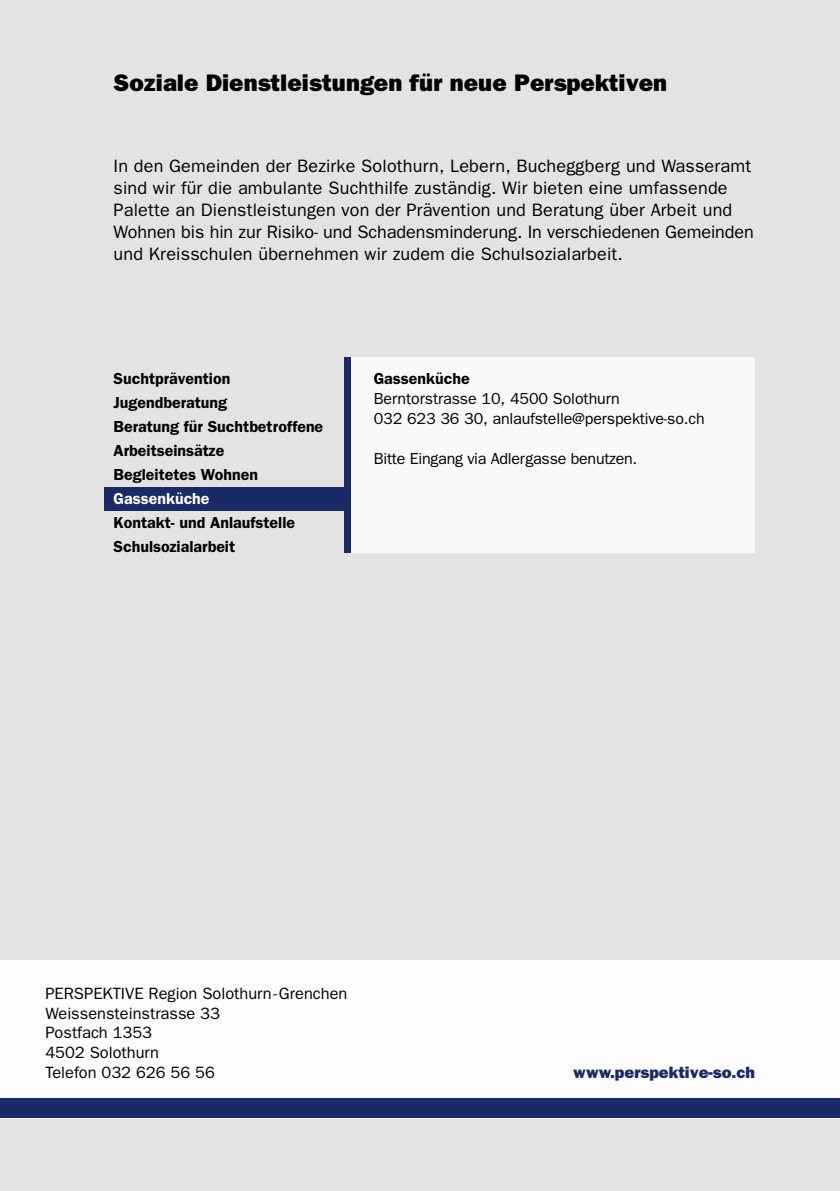
<style>
.page{position:relative;width:840px;height:1191px;background:#fff}
.page>*{position:absolute;margin:0;border:0;box-sizing:border-box;transform-origin:0 0}
.t1{font:800 24px "Franklin Gothic";color:#000}
.t2{font:18px/22px "Franklin Gothic";letter-spacing:.01em;color:#000}
.t3{font:16.4px/19.6px "Franklin Gothic";color:#000}
.t4{font:800 16.4px "Franklin Gothic";color:#192a66}
.t5{font:600 16px "Franklin Gothic";color:#000}
.t6{font:16px/20px "Franklin Gothic";letter-spacing:-.01em;color:#000}
.t7{font:600 16px "Franklin Gothic";color:#fff}
</style>
<div class="page">
<div style="left:0;top:0;width:839px;height:1191px;background:#e3e3e3"></div>
<div style="left:0;top:960px;width:839px;height:158px;background:#fff"></div>
<div style="left:0;top:1098px;width:839px;height:20px;background:#192a66"></div>
<div style="left:104px;top:486px;width:266px;height:24px;background:#192a66"></div>
<div style="left:344px;top:357px;width:7px;height:196px;background:#192a66"></div>
<div style="left:351px;top:357px;width:403px;height:196px;background:#f9f9f9"></div>
<p class="t1" style="left:113px;top:68px;width:554px">Soziale Dienstleistungen für neue Perspektiven</p>
<p class="t2" style="left:113px;top:155px;width:641px">In den Gemeinden der Bezirke Solothurn, Lebern, Bucheggberg und Wasseramt sind wir für die ambulante Suchthilfe zuständig. Wir bieten eine umfassende Palette an Dienstleistungen von der Prävention und Beratung über Arbeit und Wohnen bis hin zur Risiko- und Schadensminderung. In verschiedenen Gemeinden und Kreisschulen übernehmen wir zudem die Schulsozialarbeit.</p>
<p class="t5" style="left:113px;top:369px;width:118px">Suchtprävention</p>
<p class="t5" style="left:113px;top:393px;width:115px">Jugendberatung</p>
<p class="t5" style="left:113px;top:417px;width:211px">Beratung für Suchtbetroffene</p>
<p class="t5" style="left:113px;top:441px;width:112px">Arbeitseinsätze</p>
<p class="t5" style="left:113px;top:465px;width:146px">Begleitetes Wohnen</p>
<p class="t7" style="left:113px;top:489px;width:97px">Gassenküche</p>
<p class="t5" style="left:113px;top:513px;width:183px">Kontakt- und Anlaufstelle</p>
<p class="t5" style="left:113px;top:537px;width:123px">Schulsozialarbeit</p>
<p class="t5" style="left:373px;top:369px;width:97px">Gassenküche</p>
<p class="t6" style="left:373px;top:388px;width:332px">Berntorstrasse 10, 4500 Solothurn<br>032 623 36 30, anlaufstelle@perspektive-so.ch</p>
<p class="t6" style="left:373px;top:448px;width:265px">Bitte Eingang via Adlergasse benutzen.</p>
<p class="t3" style="left:45px;top:983px;width:303px">PERSPEKTIVE Region Solothurn-Grenchen</p>
<p class="t3" style="left:45px;top:1002px;width:176px">Weissensteinstrasse 33<br>Postfach 1353</p>
<p class="t3" style="left:45px;top:1042px;width:115px">4502 Solothurn</p>
<p class="t3" style="left:45px;top:1061px;width:171px">Telefon 032 626 56 56</p>
<p class="t4" style="left:573px;top:1062px;width:183px">www.perspektive-so.ch</p>
</div>
